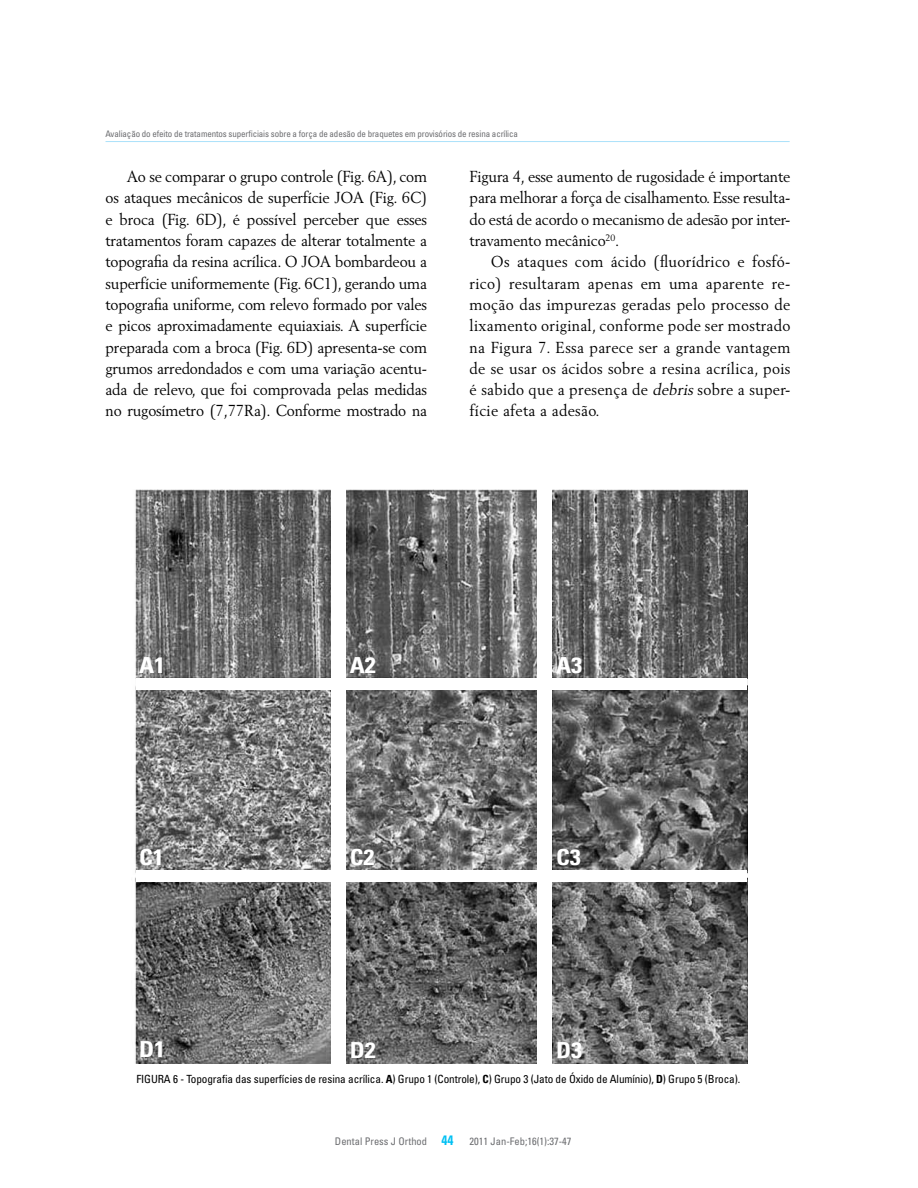
<style>
.page{position:relative;width:918px;height:1188px;background:#fff}
.page>*{position:absolute;margin:0;border:0;box-sizing:border-box;transform-origin:0 0}
.t1{font:700 condensed 22.2px "Univers";letter-spacing:-.01em;color:#fff;scale:1.12 1}
.t2{font:15.75px/21.3px "Berling";letter-spacing:-.01em;color:#000;text-align:justify;scale:.95 1}
.t3{font:condensed 11.25px "Univers";letter-spacing:-.01em;color:#000}
.t4{font:condensed 10.5px "Univers";color:#6d6e71}
.t5{font:condensed 9px "Univers";letter-spacing:-.015em;color:#6d6e71}
.s1{font-style:italic}
.s2{font-weight:700}
.s3{font-weight:700;font-size:13.5px;color:#00c0f3}
</style>
<div class="page">
<hr style="left:106px;top:141px;width:684px;height:1px;background:#abe1fa">
<img style="left:135px;top:489px;width:612px;height:575px">
<div style="left:136px;top:678px;width:611px;height:11px;background:#fff"></div>
<div style="left:136px;top:870px;width:611px;height:11px;background:#fff"></div>
<div style="left:331px;top:489px;width:14px;height:576px;background:#fff"></div>
<div style="left:538px;top:489px;width:14px;height:579px;background:#fff"></div>
<p class="t5" style="left:106px;top:128px;width:414px">Avaliação do efeito de tratamentos superficiais sobre a força de adesão de braquetes em provisórios de resina acrílica</p>
<p class="t2" style="left:106px;top:166px;width:340px;text-indent:21px">Ao se comparar o grupo controle (Fig. 6A), com os ataques mecânicos de superfície JOA (Fig. 6C) e broca (Fig. 6D), é possível perceber que esses tratamentos foram capazes de alterar totalmente a topografia da resina acrílica. O JOA bombardeou a superfície uniformemente (Fig. 6C1), gerando uma topografia uniforme, com relevo formado por vales e picos aproximadamente equiaxiais. A superfície preparada com a broca (Fig. 6D) apresenta-se com grumos arredondados e com uma variação acentu&shy;ada de relevo, que foi comprovada pelas medidas no rugosímetro (7,77Ra). Conforme mostrado na</p>
<p class="t2" style="left:470px;top:166px;width:339px">Figura 4, esse aumento de rugosidade é importante para melhorar a força de cisalhamento. Esse resulta&shy;do está de acordo o mecanismo de adesão por inter&shy;travamento mecânico<sup>20</sup>.</p>
<p class="t2" style="left:470px;top:251px;width:339px;text-indent:21px">Os ataques com ácido (fluorídrico e fosfó&shy;rico) resultaram apenas em uma aparente re&shy;moção das impurezas geradas pelo processo de lixamento original, conforme pode ser mostrado na Figura 7. Essa parece ser a grande vantagem de se usar os ácidos sobre a resina acrílica, pois é sabido que a presença de <span class="s1">debris</span> sobre a super&shy;fície afeta a adesão.</p>
<h1 class="t1" style="left:139px;top:652px;width:25px">A1</h1>
<h1 class="t1" style="left:350px;top:652px;width:25px">A2</h1>
<h1 class="t1" style="left:556px;top:652px;width:25px">A3</h1>
<h1 class="t1" style="left:139px;top:844px;width:23px">C1</h1>
<h1 class="t1" style="left:350px;top:844px;width:23px">C2</h1>
<h1 class="t1" style="left:556px;top:844px;width:23px">C3</h1>
<h1 class="t1" style="left:139px;top:1036px;width:25px">D1</h1>
<h1 class="t1" style="left:350px;top:1036px;width:25px">D2</h1>
<h1 class="t1" style="left:556px;top:1036px;width:25px">D3</h1>
<p class="t3" style="left:136px;top:1072px;width:605px">FIGURA 6 - Topografia das superfícies de resina acrílica. <span class="s2">A</span>) Grupo 1 (Controle), <span class="s2">C</span>) Grupo 3 (Jato de Óxido de Alumínio), <span class="s2">D</span>) Grupo 5 (Broca).</p>
<p class="t4" style="left:335px;top:1134px;width:238px">Dental Press J Orthod <span class="s3">44</span> 2011 Jan-Feb;16(1):37-47</p>
</div>
